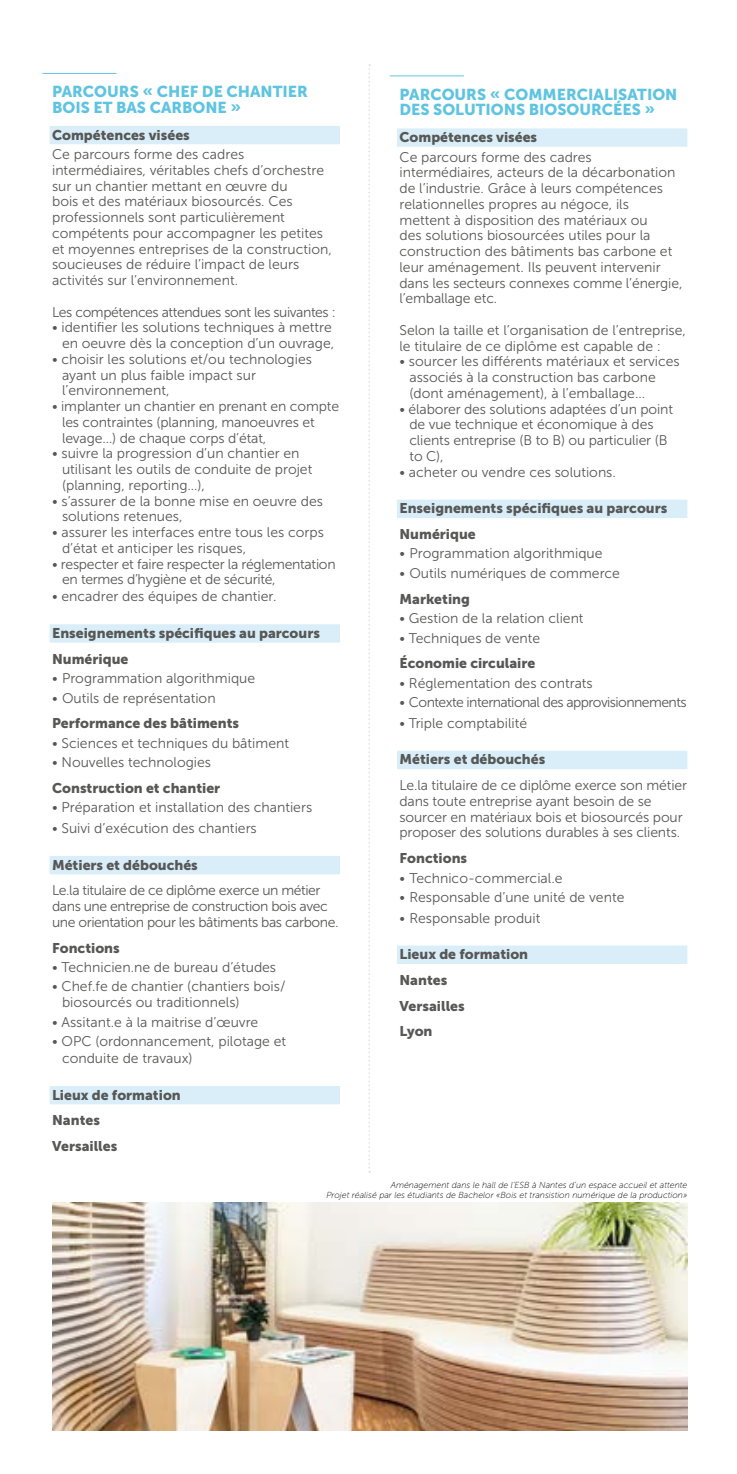
<style>
.page{position:relative;width:737px;height:1474px;background:#fff}
.page>*{position:absolute;margin:0;border:0;box-sizing:border-box;transform-origin:0 0}
.t1{font:15.75px/15.8px "Museo Sans 900";color:#5fc4e1}
.t2{font:14px/15.8px "Museo Sans 300";color:#575756}
.t3{font:14px/25.7px "Museo Sans 900";color:#575756}
.t4{font:14px/15.8px "Museo Sans 300";letter-spacing:-.03em;color:#575756}
.t5{font:14px/15.8px "Museo Sans 300";letter-spacing:-.02em;color:#575756}
.t6{font:14px "Museo Sans 300";letter-spacing:-.04em;color:#575756}
.t7{font:italic 8.75px/10.5px "Museo Sans 100";color:#000;text-align:right}
</style>
<div class="page">
<svg style="left:368px;top:64px;width:2px;height:1108px"></svg>
<div style="left:50px;top:126px;width:290px;height:18px;background:#d9eef8"></div>
<div style="left:50px;top:624px;width:290px;height:18px;background:#d9eef8"></div>
<div style="left:50px;top:856px;width:290px;height:18px;background:#d9eef8"></div>
<div style="left:50px;top:1085px;width:290px;height:19px;background:#d9eef8"></div>
<hr style="left:43px;top:73px;width:73px;height:1px;background:#5fc4e1">
<div style="left:397px;top:128px;width:290px;height:19px;background:#d9eef8"></div>
<div style="left:397px;top:499px;width:290px;height:19px;background:#d9eef8"></div>
<div style="left:397px;top:750px;width:290px;height:19px;background:#d9eef8"></div>
<div style="left:397px;top:945px;width:290px;height:19px;background:#d9eef8"></div>
<hr style="left:390px;top:75px;width:73px;height:1px;background:#5fc4e1">
<img style="left:53px;top:1202px;width:634px;height:228px">
<p class="t1" style="left:52px;top:84px;width:257px">PARCOURS « CHEF DE CHANTIER<br>BOIS ET BAS CARBONE »</p>
<p class="t3" style="left:52px;top:122px;width:139px">Compétences visées</p>
<p class="t2" style="left:52px;top:146px;width:281px">Ce parcours forme des cadres intermédiaires, véritables chefs d’orchestre sur un chantier mettant en œuvre du<br>bois et des matériaux biosourcés. Ces professionnels sont particulièrement compétents pour accompagner les petites et moyennes entreprises de la construction, soucieuses de réduire l’impact de leurs activités sur l’environnement.</p>
<p class="t4" style="left:52px;top:304px;width:285px">Les compétences attendues sont les suivantes :</p>
<p class="t2" style="left:52px;top:320px;width:283px;text-align:right">• identifier les solutions techniques à mettre en oeuvre dès la conception d’un ouvrage,</p>
<p class="t2" style="left:62px;top:351px;width:251px;text-indent:-10px">• choisir les solutions et/ou technologies ayant un plus faible impact sur l’environnement,</p>
<p class="t2" style="left:62px;top:398px;width:279px;text-indent:-10px">• implanter un chantier en prenant en compte les contraintes (planning, manoeuvres et levage…) de chaque corps d’état,</p>
<p class="t2" style="left:62px;top:446px;width:252px;text-indent:-10px">• suivre la progression d’un chantier en utilisant les outils de conduite de projet (planning, reporting…),</p>
<p class="t2" style="left:62px;top:493px;width:262px;text-indent:-10px">• s’assurer de la bonne mise en oeuvre des solutions retenues,</p>
<p class="t2" style="left:62px;top:524px;width:263px;text-indent:-10px">• assurer les interfaces entre tous les corps d’état et anticiper les risques,</p>
<p class="t5" style="left:62px;top:556px;width:275px;text-indent:-10px">• respecter et faire respecter la réglementation en termes d’hygiène et de sécurité,</p>
<p class="t2" style="left:52px;top:588px;width:226px">• encadrer des équipes de chantier.</p>
<p class="t3" style="left:52px;top:620px;width:269px">Enseignements spécifiques au parcours<br>Numérique</p>
<p class="t2" style="left:52px;top:670px;width:205px">• Programmation algorithmique</p>
<p class="t2" style="left:52px;top:690px;width:165px">• Outils de représentation</p>
<p class="t3" style="left:52px;top:710px;width:188px">Performance des bâtiments</p>
<p class="t2" style="left:52px;top:735px;width:238px">• Sciences et techniques du bâtiment</p>
<p class="t2" style="left:52px;top:754px;width:160px">• Nouvelles technologies</p>
<p class="t3" style="left:52px;top:775px;width:170px">Construction et chantier</p>
<p class="t2" style="left:52px;top:799px;width:262px">• Préparation et installation des chantiers</p>
<p class="t2" style="left:52px;top:820px;width:206px">• Suivi d’exécution des chantiers</p>
<p class="t3" style="left:52px;top:851px;width:147px">Métiers et débouchés</p>
<p class="t4" style="left:52px;top:882px;width:288px">Le.la titulaire de ce diplôme exerce un métier dans une entreprise de construction bois avec une orientation pour les bâtiments bas carbone.</p>
<p class="t3" style="left:52px;top:934px;width:69px">Fonctions</p>
<p class="t2" style="left:52px;top:959px;width:225px">• Technicien.ne de bureau d’études</p>
<p class="t2" style="left:62px;top:978px;width:225px;text-indent:-10px">• Chef.fe de chantier (chantiers bois/ biosourcés ou traditionnels)</p>
<p class="t2" style="left:52px;top:1014px;width:208px">• Assitant.e à la maitrise d’œuvre</p>
<p class="t2" style="left:62px;top:1033px;width:226px;line-height:16.8px;text-indent:-10px">• OPC (ordonnancement, pilotage et conduite de travaux)</p>
<p class="t3" style="left:52px;top:1081px;width:130px">Lieux de formation<br>Nantes<br>Versailles</p>
<p class="t1" style="left:399px;top:86px;width:279px">PARCOURS « COMMERCIALISATION<br>DES SOLUTIONS BIOSOURCÉES »</p>
<p class="t3" style="left:399px;top:124px;width:139px">Compétences visées</p>
<p class="t2" style="left:399px;top:149px;width:284px">Ce parcours forme des cadres intermédiaires, acteurs de la décarbonation de l’industrie. Grâce à leurs compétences relationnelles propres au négoce, ils mettent à disposition des matériaux ou<br>des solutions biosourcées utiles pour la construction des bâtiments bas carbone et leur aménagement. Ils peuvent intervenir dans les secteurs connexes comme l’énergie, l’emballage etc.</p>
<p class="t2" style="left:399px;top:322px;width:288px">Selon la taille et l’organisation de l’entreprise, le titulaire de ce diplôme est capable de :</p>
<p class="t2" style="left:409px;top:354px;width:272px;text-indent:-10px">• sourcer les différents matériaux et services associés à la construction bas carbone (dont aménagement), à l’emballage…</p>
<p class="t2" style="left:409px;top:401px;width:265px;text-indent:-10px">• élaborer des solutions adaptées d’un point de vue technique et économique à des clients entreprise (B to B) ou particulier (B to C),</p>
<p class="t2" style="left:399px;top:464px;width:218px">• acheter ou vendre ces solutions.</p>
<p class="t3" style="left:399px;top:495px;width:269px">Enseignements spécifiques au parcours<br>Numérique</p>
<p class="t2" style="left:399px;top:546px;width:205px">• Programmation algorithmique</p>
<p class="t2" style="left:399px;top:565px;width:222px">• Outils numériques de commerce</p>
<p class="t3" style="left:399px;top:586px;width:72px">Marketing</p>
<p class="t2" style="left:399px;top:610px;width:186px">• Gestion de la relation client</p>
<p class="t2" style="left:399px;top:630px;width:142px">• Techniques de vente</p>
<p class="t3" style="left:399px;top:650px;width:137px">Économie circulaire</p>
<p class="t2" style="left:399px;top:675px;width:195px">• Réglementation des contrats</p>
<p class="t6" style="left:399px;top:695px;width:289px">• Contexte international des approvisionnements</p>
<p class="t2" style="left:399px;top:715px;width:129px">• Triple comptabilité</p>
<p class="t3" style="left:399px;top:746px;width:147px">Métiers et débouchés</p>
<p class="t2" style="left:399px;top:777px;width:289px">Le.la titulaire de ce diplôme exerce son métier dans toute entreprise ayant besoin de se sourcer en matériaux bois et biosourcés pour proposer des solutions durables à ses clients.</p>
<p class="t3" style="left:399px;top:845px;width:69px">Fonctions</p>
<p class="t2" style="left:399px;top:870px;width:164px">• Technico-commercial.e</p>
<p class="t2" style="left:399px;top:889px;width:226px">• Responsable d’une unité de vente</p>
<p class="t2" style="left:399px;top:910px;width:142px">• Responsable produit</p>
<p class="t3" style="left:399px;top:941px;width:130px">Lieux de formation<br>Nantes<br>Versailles<br>Lyon</p>
<p class="t7" style="left:326px;top:1179px;width:362px">Aménagement dans le hall de l’ESB à Nantes d’un espace accueil et attente<br>Projet réalisé par les étudiants de Bachelor «Bois et transistion numérique de la production»</p>
</div>
